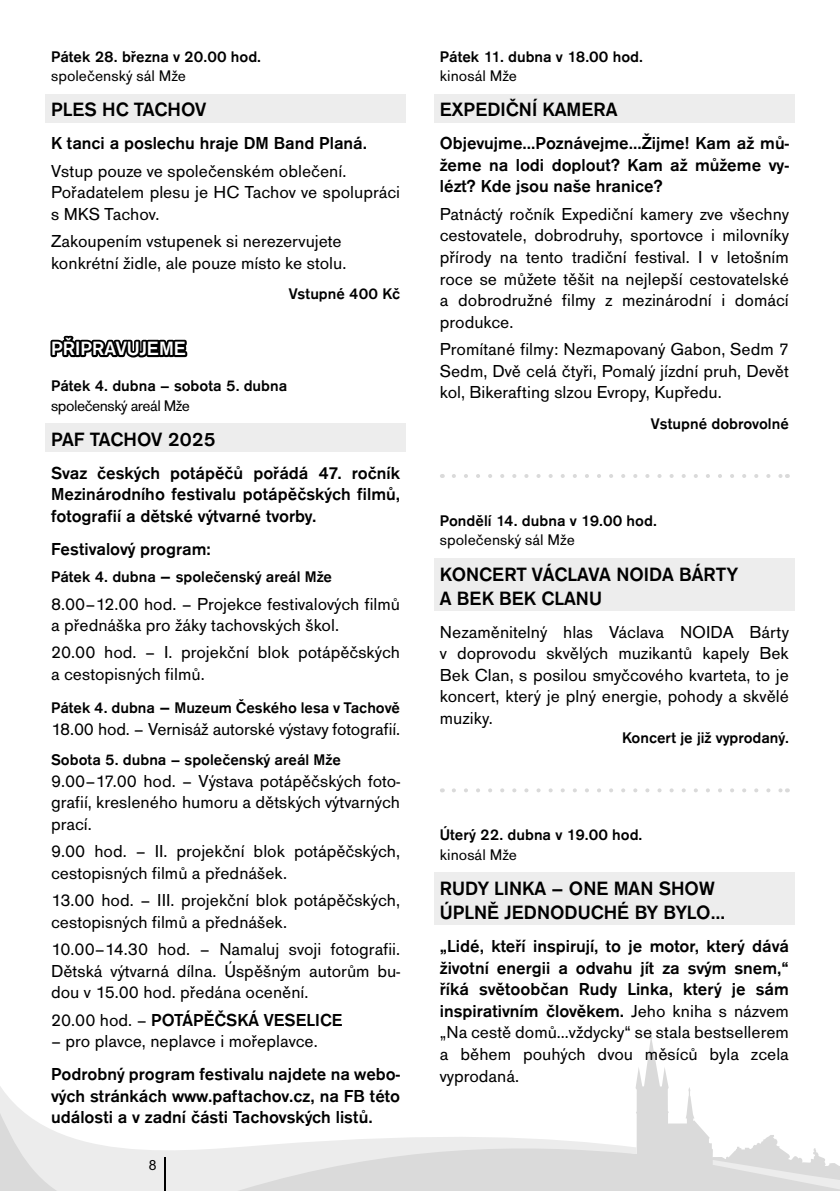
<style>
.page{position:relative;width:840px;height:1191px;background:#fff}
.page>*{position:absolute;margin:0;border:0;box-sizing:border-box;transform-origin:0 0}
.t1{font:500 20px/24px "Accius TOT";color:#000}
.t2{font:500 20px "Accius TOT";color:#fff}
.t3{font:18px/21.6px "Accius TOT";color:#000}
.t4{font:500 18px/21.6px "Accius TOT";color:#000;text-align:justify}
.t5{font:500 16px "Accius TOT";color:#000}
.t6{font:16px "Accius TOT";color:#000}
.t7{font:16px "Accius TOT";letter-spacing:-.03em;color:#000}
.t8{font:14px "Arial";color:#000}
.s1{font-size:18px}
.s2{font-weight:400}
</style>
<div class="page">
<svg style="left:636px;top:1070px;width:189px;height:121px"></svg>
<svg style="left:0;top:1086px;width:636px;height:105px"></svg>
<svg style="left:712px;top:1159px;width:127px;height:32px;background:#dedede"></svg>
<hr style="left:165px;top:1157px;width:1px;height:34px;background:#000">
<div style="left:45px;top:94px;width:360px;height:28px;background:#ededed"></div>
<div style="left:45px;top:423px;width:360px;height:29px;background:#ededed"></div>
<svg style="left:50px;top:335px;width:138px;height:23px"></svg>
<div style="left:434px;top:94px;width:360px;height:28px;background:#ededed"></div>
<svg style="left:453px;top:474px;width:327px;height:4px"></svg>
<div style="left:434px;top:558px;width:360px;height:28px;background:#ededed"></div>
<div style="left:434px;top:582px;width:360px;height:28px;background:#ededed"></div>
<svg style="left:453px;top:788px;width:327px;height:4px"></svg>
<div style="left:434px;top:872px;width:360px;height:29px;background:#ededed"></div>
<div style="left:434px;top:896px;width:360px;height:29px;background:#ededed"></div>
<p class="t5" style="left:51px;top:48px;width:211px">Pátek 28. března v 20.00 hod.</p>
<p class="t6" style="left:51px;top:67px;width:136px">společenský sál Mže</p>
<p class="t1" style="left:51px;top:98px;width:157px">PLES HC TACHOV</p>
<p class="t4" style="left:51px;top:133px;width:317px">K tanci a poslechu hraje DM Band Planá.</p>
<p class="t3" style="left:51px;top:160px;width:350px">Vstup pouze ve společenském oblečení.<br>Pořadatelem plesu je HC Tachov ve spolupráci s MKS Tachov.</p>
<p class="t3" style="left:51px;top:230px;width:296px">Zakoupením vstupenek si nerezervujete konkrétní židle, ale pouze místo ke stolu.</p>
<p class="t5" style="left:288px;top:285px;width:113px">Vstupné 400 Kč</p>
<p class="t2" style="left:51px;top:337px;width:136px">PŘIPRAVUJEME</p>
<p class="t5" style="left:51px;top:377px;width:237px">Pátek 4. dubna – sobota 5. dubna</p>
<p class="t7" style="left:51px;top:396px;width:140px">společenský areál Mže</p>
<p class="t1" style="left:51px;top:427px;width:166px">PAF TACHOV 2025</p>
<p class="t4" style="left:51px;top:462px;width:350px">Svaz českých potápěčů pořádá 47. ročník Mezinárodního festivalu potápěčských filmů, fotografií a dětské výtvarné tvorby.</p>
<p class="t4" style="left:51px;top:538px;width:161px">Festivalový program:</p>
<p class="t5" style="left:51px;top:568px;width:282px">Pátek 4. dubna <span class="s1">–</span> společenský areál Mže</p>
<p class="t3" style="left:51px;top:593px;width:350px">8.00–12.00 hod. – Projekce festivalových filmů a přednáška pro žáky tachovských škol.</p>
<p class="t3" style="left:51px;top:642px;width:350px">20.00 hod. – I. projekční blok potápěčských a cestopisných filmů.</p>
<p class="t5" style="left:51px;top:699px;width:350px">Pátek 4. dubna <span class="s1">–</span> Muzeum Českého lesa v Tachově</p>
<p class="t3" style="left:51px;top:718px;width:350px">18.00 hod. – Vernisáž autorské výstavy fotografií.</p>
<p class="t5" style="left:51px;top:751px;width:291px">Sobota 5. dubna – společenský areál Mže</p>
<p class="t3" style="left:51px;top:770px;width:350px;text-align:justify">9.00–17.00 hod. – Výstava potápěčských foto&shy;grafií, kresleného humoru a dětských výtvarných prací.</p>
<p class="t3" style="left:51px;top:840px;width:350px">9.00 hod. – II. projekční blok potápěčských, cestopisných filmů a přednášek.</p>
<p class="t3" style="left:51px;top:889px;width:350px">13.00 hod. – III. projekční blok potápěčských, cestopisných filmů a přednášek.</p>
<p class="t3" style="left:51px;top:938px;width:350px;text-align:justify">10.00–14.30 hod. – Namaluj svoji fotografii.<br>Dětská výtvarná dílna. Úspěšným autorům bu&shy;dou v 15.00 hod. předána ocenění.</p>
<p class="t4" style="left:51px;top:1009px;width:293px"><span class="s2">20.00 hod. –</span> POTÁPĚČSKÁ VESELICE</p>
<p class="t3" style="left:51px;top:1030px;width:268px">– pro plavce, neplavce i mořeplavce.</p>
<p class="t4" style="left:51px;top:1063px;width:350px">Podrobný program festivalu najdete na webo&shy;vých stránkách www.paftachov.cz, na FB této události a v zadní části Tachovských listů.</p>
<p class="t8" style="left:149px;top:1155px;width:9px">8</p>
<p class="t5" style="left:439px;top:48px;width:204px">Pátek 11. dubna v 18.00 hod.</p>
<p class="t6" style="left:439px;top:67px;width:79px">kinosál Mže</p>
<p class="t1" style="left:439px;top:98px;width:179px">EXPEDIČNÍ KAMERA</p>
<p class="t4" style="left:439px;top:133px;width:350px">Objevujme…Poznávejme…Žijme! Kam až mů&shy;žeme na lodi doplout? Kam až můžeme vy&shy;lézt? Kde jsou naše hranice?</p>
<p class="t3" style="left:439px;top:203px;width:350px;text-align:justify">Patnáctý ročník Expediční kamery zve všechny cestovatele, dobrodruhy, sportovce i milovníky přírody na tento tradiční festival. I v letošním roce se můžete těšit na nejlepší cestovatelské a dobrodružné filmy z mezinárodní i domácí produkce.</p>
<p class="t3" style="left:439px;top:338px;width:350px;text-align:justify">Promítané filmy: Nezmapovaný Gabon, Sedm 7<br>Sedm, Dvě celá čtyři, Pomalý jízdní pruh, Devět kol, Bikerafting slzou Evropy, Kupředu.</p>
<p class="t5" style="left:650px;top:414px;width:139px">Vstupné dobrovolné</p>
<p class="t5" style="left:439px;top:512px;width:218px">Pondělí 14. dubna v 19.00 hod.</p>
<p class="t6" style="left:439px;top:531px;width:136px">společenský sál Mže</p>
<p class="t1" style="left:439px;top:562px;width:299px">KONCERT VÁCLAVA NOIDA BÁRTY<br>A BEK BEK CLANU</p>
<p class="t3" style="left:439px;top:621px;width:350px;text-align:justify">Nezaměnitelný hlas Václava NOIDA Bárty v doprovodu skvělých muzikantů kapely Bek Bek Clan, s posilou smyčcového kvarteta, to je koncert, který je plný energie, pohody a skvělé muziky.</p>
<p class="t5" style="left:621px;top:729px;width:168px">Koncert je již vyprodaný.</p>
<p class="t5" style="left:439px;top:826px;width:204px">Úterý 22. dubna v 19.00 hod.</p>
<p class="t6" style="left:439px;top:845px;width:79px">kinosál Mže</p>
<p class="t1" style="left:439px;top:876px;width:286px">RUDY LINKA – ONE MAN SHOW<br>ÚPLNĚ JEDNODUCHÉ BY BYLO…</p>
<p class="t4" style="left:439px;top:935px;width:350px">„Lidé, kteří inspirují, to je motor, který dává životní energii a odvahu jít za svým snem,“ říká světoobčan Rudy Linka, který je sám inspirativním člověkem. <span class="s2">Jeho kniha s názvem „Na cestě domů…vždycky“ se stala bestsellerem a během pouhých dvou měsíců byla zcela vyprodaná.</span></p>
</div>
